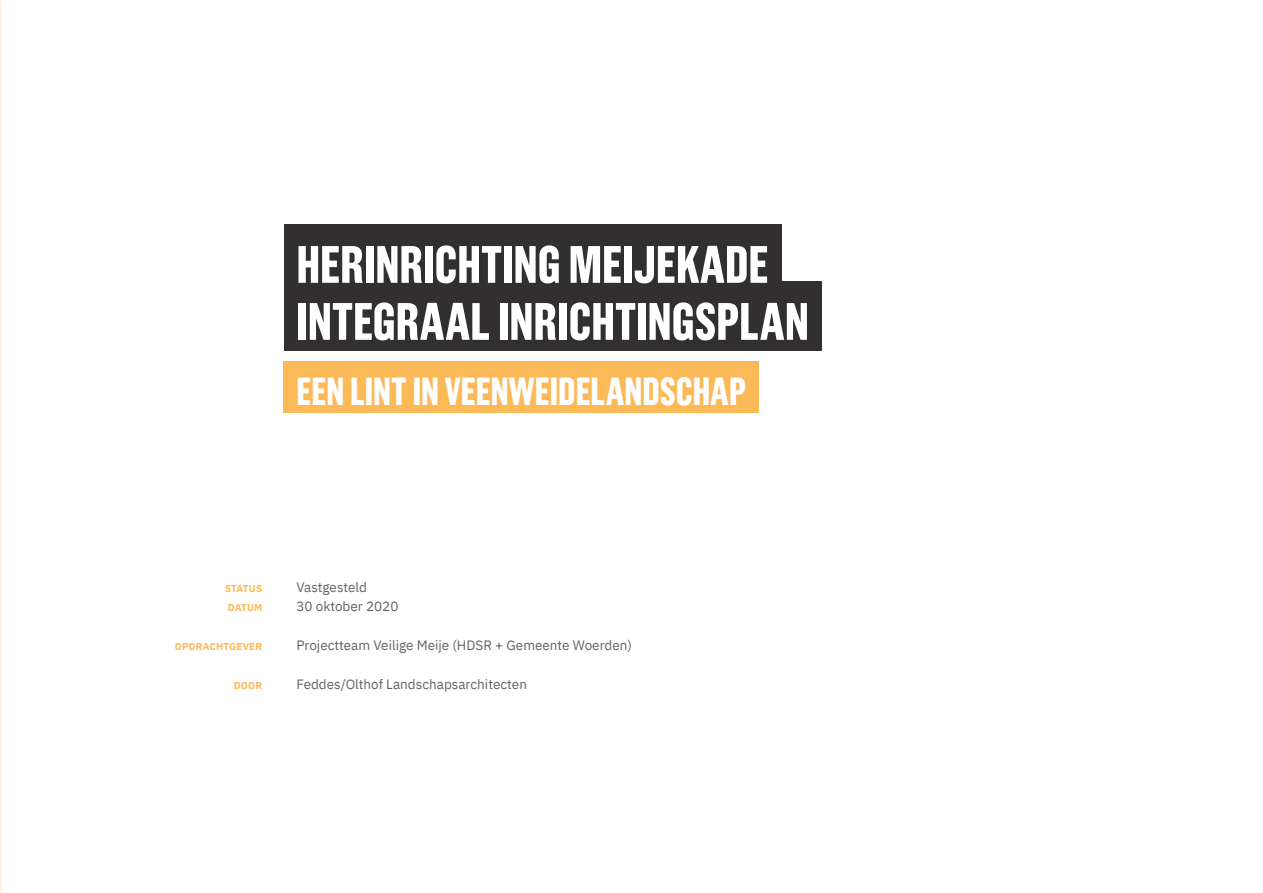
<style>
.page{position:relative;width:1263px;height:893px;background:#fff}
.page>*{position:absolute;margin:0;border:0;box-sizing:border-box;transform-origin:0 0}
.Binnenblad_Titel_boe{font:700 52.5px "Grotzec Cond";color:#fff}
.Binnenblad_Subtitel{font:700 39px "Grotzec Cond";color:#fff}
.t1{font:13.5px/19.5px "IBM Plex Sans";color:#636366}
.Metainformatie{font:700 10.05px "IBM Plex Sans";letter-spacing:.015em;color:#fcb958}
.Metainformatie-2{font:700 10.05px/19.5px "IBM Plex Sans";letter-spacing:-.01em;color:#fcb958}
</style>
<div class="page">
<div style="left:284px;top:224px;width:497px;height:69px;background:#312f30"></div>
<div style="left:284px;top:281px;width:538px;height:69px;background:#312f30"></div>
<div style="left:284px;top:361px;width:475px;height:51px;background:#fcb958"></div>
<p class="Binnenblad_Titel_boe" style="left:296px;top:234px;width:474px">HERINRICHTING MEIJEKADE</p>
<p class="Binnenblad_Titel_boe" style="left:296px;top:291px;width:514px">INTEGRAAL INRICHTINGSPLAN</p>
<p class="Binnenblad_Subtitel" style="left:296px;top:368px;width:451px">EEN LINT IN VEENWEIDELANDSCHAP</p>
<p class="Metainformatie-2" style="left:225px;top:578px;width:39px">STATUS<br>DATUM</p>
<p class="Metainformatie" style="left:175px;top:639px;width:89px">OPDRACHTGEVER</p>
<p class="Metainformatie" style="left:234px;top:678px;width:30px">DOOR</p>
<p class="t1" style="left:296px;top:576px;width:103px">Vastgesteld<br>30 oktober 2020</p>
<p class="t1" style="left:296px;top:635px;width:337px">Projectteam Veilige Meije (HDSR + Gemeente Woerden)</p>
<p class="t1" style="left:296px;top:674px;width:232px">Feddes/Olthof Landschapsarchitecten</p>
</div>
